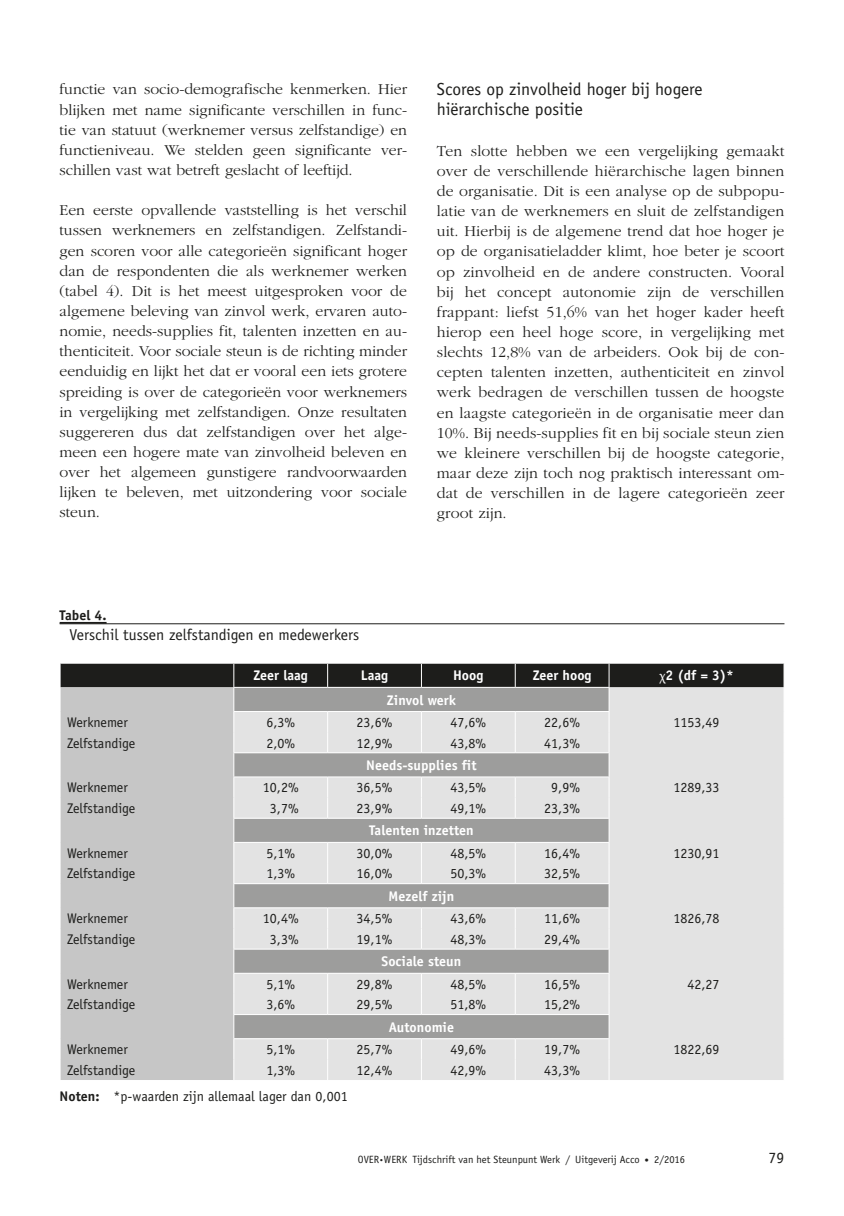
<style>
.page{position:relative;width:844px;height:1216px;background:#fff}
.page>*{position:absolute;margin:0;border:0;box-sizing:border-box;transform-origin:0 0}
.t1{font:17.5px/20.1px "Officina Sans Std";color:#1d1d1b}
.t2{font:300 15.75px/20.1px "Garamond";color:#1d1d1b;text-align:justify}
.t3{font:15.75px "Officina Sans Std";color:#1d1d1b}
.t4{font:14px "Officina Sans Std";color:#1d1d1b}
.t5{font:700 14px "Officina Sans Std";color:#fff}
.t6{font:700 14px "Officina Sans Std";color:#1d1d1b}
.t7{font:10.5px "Officina Sans Std";color:#1d1d1b}
.s1{font-family:"Minion Pro";font-weight:400}
.s2{font-weight:700}
</style>
<div class="page">
<hr style="left:60px;top:622px;width:47px;height:1px;background:#1d1d1b">
<hr style="left:60px;top:623px;width:724px;height:1px;background:#1d1d1b">
<svg style="left:60px;top:663px;width:724px;height:416px;background:#c6c6c5"></svg>
<hr style="left:233px;top:1038px;width:94px;height:1px;background:#fff">
<hr style="left:327px;top:1038px;width:94px;height:1px;background:#fff">
<hr style="left:421px;top:1038px;width:94px;height:1px;background:#fff">
<hr style="left:515px;top:1038px;width:94px;height:1px;background:#fff">
<p class="t2" style="left:59px;top:80px;width:349px">functie van socio-demografische kenmerken. Hier blijken met name significante verschillen in func&shy;tie van statuut (werknemer versus zelfstandige) en functieniveau. We stelden geen significante ver&shy;schillen vast wat betreft geslacht of leeftijd.</p>
<p class="t2" style="left:59px;top:200px;width:349px">Een eerste opvallende vaststelling is het verschil tussen werknemers en zelfstandigen. Zelfstandi&shy;gen scoren voor alle categorieën significant hoger dan de respondenten die als werknemer werken (tabel 4). Dit is het meest uitgesproken voor de algemene beleving van zinvol werk, ervaren auto&shy;nomie, needs-supplies fit, talenten inzetten en au&shy;thenticiteit. Voor sociale steun is de richting minder eenduidig en lijkt het dat er vooral een iets grotere spreiding is over de categorieën voor werknemers in vergelijking met zelfstandigen. Onze resultaten suggereren dus dat zelfstandigen over het alge&shy;meen een hogere mate van zinvolheid beleven en over het algemeen gunstigere randvoorwaarden lijken te beleven, met uitzondering voor sociale steun.</p>
<p class="t1" style="left:437px;top:79px;width:267px">Scores op zinvolheid hoger bij hogere hiërarchische positie</p>
<p class="t2" style="left:437px;top:141px;width:349px">Ten slotte hebben we een vergelijking gemaakt over de verschillende hiërarchische lagen binnen de organisatie. Dit is een analyse op de subpopu&shy;latie van de werknemers en sluit de zelfstandigen uit. Hierbij is de algemene trend dat hoe hoger je op de organisatieladder klimt, hoe beter je scoort op zinvolheid en de andere constructen. Vooral bij het concept autonomie zijn de verschillen frappant: liefst 51,6% van het hoger kader heeft hierop een heel hoge score, in vergelijking met slechts 12,8% van de arbeiders. Ook bij de con&shy;cepten talenten inzetten, authenticiteit en zinvol werk bedragen de verschillen tussen de hoogste en laagste categorieën in de organisatie meer dan 10%. Bij needs-supplies fit en bij sociale steun zien we kleinere verschillen bij de hoogste categorie, maar deze zijn toch nog praktisch interessant om&shy;dat de verschillen in de lagere categorieën zeer groot zijn.</p>
<p class="t6" style="left:60px;top:606px;width:48px">Tabel 4.</p>
<p class="t3" style="left:69px;top:625px;width:291px">Verschil tussen zelfstandigen en medewerkers</p>
<p class="t5" style="left:253px;top:666px;width:56px">Zeer laag</p>
<p class="t5" style="left:361px;top:666px;width:29px">Laag</p>
<p class="t5" style="left:453px;top:666px;width:32px">Hoog</p>
<p class="t5" style="left:532px;top:666px;width:60px">Zeer hoog</p>
<p class="t5" style="left:658px;top:667px;width:76px"><span class="s1">χ</span>2 (df = 3)*</p>
<p class="t5" style="left:387px;top:691px;width:70px">Zinvol werk</p>
<p class="t4" style="left:67px;top:714px;width:62px">Werknemer</p>
<p class="t4" style="left:266px;top:714px;width:30px">6,3%</p>
<p class="t4" style="left:356px;top:714px;width:37px">23,6%</p>
<p class="t4" style="left:450px;top:714px;width:37px">47,6%</p>
<p class="t4" style="left:544px;top:714px;width:37px">22,6%</p>
<p class="t4" style="left:673px;top:714px;width:48px">1153,49</p>
<p class="t4" style="left:67px;top:734px;width:70px">Zelfstandige</p>
<p class="t4" style="left:266px;top:734px;width:30px">2,0%</p>
<p class="t4" style="left:356px;top:734px;width:37px">12,9%</p>
<p class="t4" style="left:450px;top:734px;width:37px">43,8%</p>
<p class="t4" style="left:544px;top:734px;width:37px">41,3%</p>
<p class="t5" style="left:366px;top:756px;width:112px">Needs-supplies fit</p>
<p class="t4" style="left:67px;top:779px;width:62px">Werknemer</p>
<p class="t4" style="left:263px;top:779px;width:37px">10,2%</p>
<p class="t4" style="left:356px;top:779px;width:37px">36,5%</p>
<p class="t4" style="left:450px;top:779px;width:37px">43,5%</p>
<p class="t4" style="left:551px;top:779px;width:30px">9,9%</p>
<p class="t4" style="left:673px;top:779px;width:48px">1289,33</p>
<p class="t4" style="left:67px;top:800px;width:70px">Zelfstandige</p>
<p class="t4" style="left:270px;top:800px;width:30px">3,7%</p>
<p class="t4" style="left:356px;top:800px;width:37px">23,9%</p>
<p class="t4" style="left:450px;top:800px;width:37px">49,1%</p>
<p class="t4" style="left:544px;top:800px;width:37px">23,3%</p>
<p class="t5" style="left:369px;top:821px;width:106px">Talenten inzetten</p>
<p class="t4" style="left:67px;top:844px;width:62px">Werknemer</p>
<p class="t4" style="left:266px;top:844px;width:30px">5,1%</p>
<p class="t4" style="left:356px;top:844px;width:37px">30,0%</p>
<p class="t4" style="left:450px;top:844px;width:37px">48,5%</p>
<p class="t4" style="left:544px;top:844px;width:37px">16,4%</p>
<p class="t4" style="left:673px;top:844px;width:48px">1230,91</p>
<p class="t4" style="left:67px;top:865px;width:70px">Zelfstandige</p>
<p class="t4" style="left:266px;top:865px;width:30px">1,3%</p>
<p class="t4" style="left:356px;top:865px;width:37px">16,0%</p>
<p class="t4" style="left:450px;top:865px;width:37px">50,3%</p>
<p class="t4" style="left:544px;top:865px;width:37px">32,5%</p>
<p class="t5" style="left:388px;top:887px;width:67px">Mezelf zijn</p>
<p class="t4" style="left:67px;top:910px;width:62px">Werknemer</p>
<p class="t4" style="left:263px;top:910px;width:37px">10,4%</p>
<p class="t4" style="left:356px;top:910px;width:37px">34,5%</p>
<p class="t4" style="left:450px;top:910px;width:37px">43,6%</p>
<p class="t4" style="left:544px;top:910px;width:37px">11,6%</p>
<p class="t4" style="left:673px;top:910px;width:48px">1826,78</p>
<p class="t4" style="left:67px;top:930px;width:70px">Zelfstandige</p>
<p class="t4" style="left:270px;top:930px;width:30px">3,3%</p>
<p class="t4" style="left:356px;top:930px;width:37px">19,1%</p>
<p class="t4" style="left:450px;top:930px;width:37px">48,3%</p>
<p class="t4" style="left:544px;top:930px;width:37px">29,4%</p>
<p class="t5" style="left:381px;top:952px;width:81px">Sociale steun</p>
<p class="t4" style="left:67px;top:975px;width:62px">Werknemer</p>
<p class="t4" style="left:266px;top:975px;width:30px">5,1%</p>
<p class="t4" style="left:356px;top:975px;width:37px">29,8%</p>
<p class="t4" style="left:450px;top:975px;width:37px">48,5%</p>
<p class="t4" style="left:544px;top:975px;width:37px">16,5%</p>
<p class="t4" style="left:687px;top:975px;width:34px">42,27</p>
<p class="t4" style="left:67px;top:996px;width:70px">Zelfstandige</p>
<p class="t4" style="left:266px;top:996px;width:30px">3,6%</p>
<p class="t4" style="left:356px;top:996px;width:37px">29,5%</p>
<p class="t4" style="left:450px;top:996px;width:37px">51,8%</p>
<p class="t4" style="left:544px;top:996px;width:37px">15,2%</p>
<p class="t5" style="left:389px;top:1018px;width:67px">Autonomie</p>
<p class="t4" style="left:67px;top:1041px;width:62px">Werknemer</p>
<p class="t4" style="left:266px;top:1041px;width:30px">5,1%</p>
<p class="t4" style="left:356px;top:1041px;width:37px">25,7%</p>
<p class="t4" style="left:450px;top:1041px;width:37px">49,6%</p>
<p class="t4" style="left:544px;top:1041px;width:37px">19,7%</p>
<p class="t4" style="left:673px;top:1041px;width:48px">1822,69</p>
<p class="t4" style="left:67px;top:1061px;width:70px">Zelfstandige</p>
<p class="t4" style="left:266px;top:1061px;width:30px">1,3%</p>
<p class="t4" style="left:356px;top:1061px;width:37px">12,4%</p>
<p class="t4" style="left:450px;top:1061px;width:37px">42,9%</p>
<p class="t4" style="left:544px;top:1061px;width:37px">43,3%</p>
<p class="t4" style="left:60px;top:1088px;width:289px"><span class="s2">Noten:</span> *p-waarden zijn allemaal lager dan 0,001</p>
<p class="t7" style="left:358px;top:1153px;width:328px">OVER<sup>.</sup>WERK Tijdschrift van het Steunpunt Werk / Uitgeverij Acco ● 2/2016</p>
<p class="t3" style="left:768px;top:1148px;width:17px">79</p>
</div>
